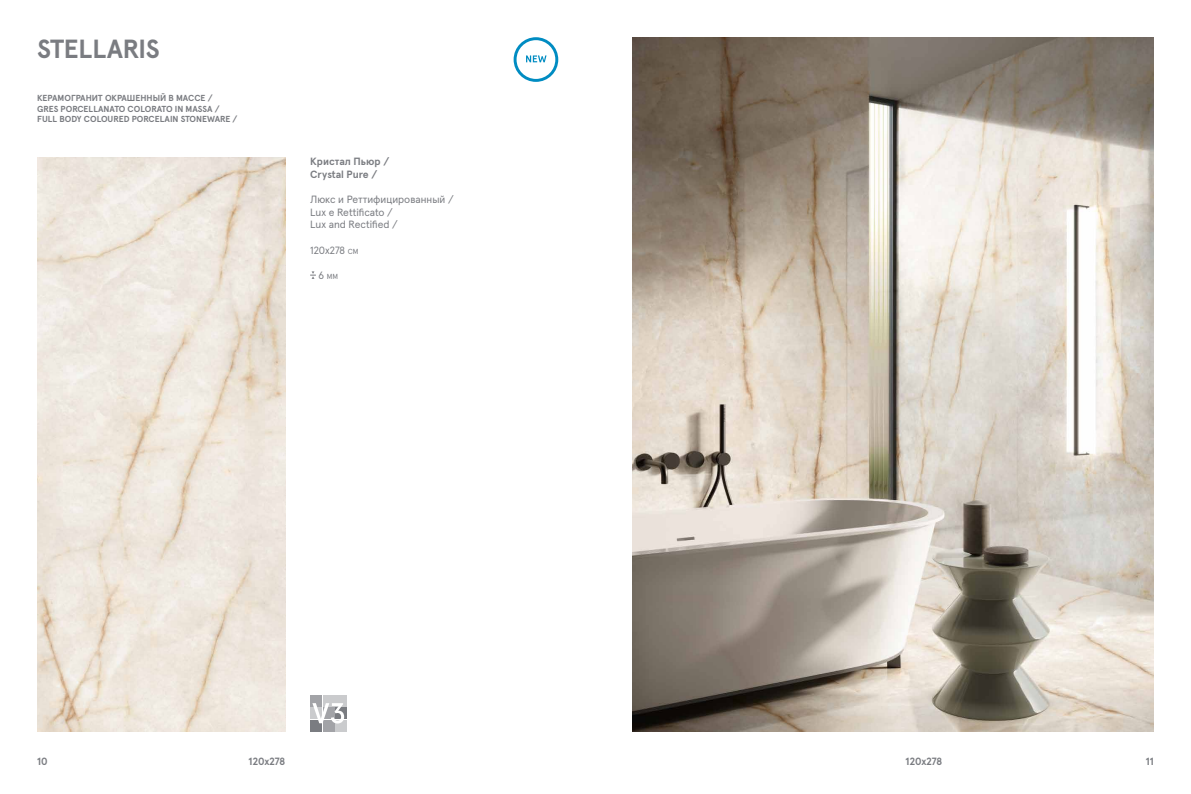
<style>
.page{position:relative;width:1191px;height:794px;background:#fff}
.page>*{position:absolute;margin:0;border:0;box-sizing:border-box;transform-origin:0 0}
.t1{font:700 26.25px "Apercu Pro";letter-spacing:-.015em;color:#7a7c81}
.t2{font:10.5px/12.6px "Apercu Pro";color:#7a7c81}
.t3{font:700 10.5px/12.6px "Apercu Pro";color:#7a7c81}
.t4{font:700 8.75px/10.5px "Apercu Pro";color:#7a7c81}
.t5{font:7.35px "Apercu Pro";color:#7a7c81}
.s1{font-size:7.35px}
.s2{font-size:10.5px}
</style>
<div class="page">
<svg style="left:310px;top:271px;width:6px;height:8px"></svg>
<img style="left:37px;top:157px;width:248px;height:575px">
<img style="left:632px;top:37px;width:521px;height:695px">
<svg style="left:513px;top:37px;width:45px;height:45px"></svg>
<div style="left:310px;top:694px;width:12px;height:12px;background:#a2a3a7"></div>
<div style="left:323px;top:694px;width:12px;height:12px;background:#cacbcd"></div>
<div style="left:335px;top:694px;width:12px;height:12px;background:#cacbcd"></div>
<div style="left:310px;top:707px;width:12px;height:12px;background:#cacbcd"></div>
<div style="left:335px;top:707px;width:12px;height:12px;background:#7a7c81"></div>
<div style="left:310px;top:720px;width:12px;height:12px;background:#7a7c81"></div>
<div style="left:323px;top:720px;width:12px;height:12px;background:#a2a3a7"></div>
<div style="left:335px;top:720px;width:12px;height:12px;background:#cacbcd"></div>
<svg style="left:312px;top:703px;width:32px;height:20px"></svg>
<h1 class="t1" style="left:37px;top:28px;width:124px">STELLARIS</h1>
<p class="t4" style="left:37px;top:92px;width:202px">КЕРАМОГРАНИТ ОКРАШЕННЫЙ В МАССЕ /<br>GRES PORCELLANATO COLORATO IN MASSA /<br>FULL BODY COLOURED PORCELAIN STONEWARE /</p>
<p class="t3" style="left:310px;top:155px;width:81px">Кристал Пьюр /<br>Crystal Pure /</p>
<p class="t2" style="left:310px;top:192px;width:145px">Люкс и Pеттифицированный /<br>Lux e Rettificato /<br>Lux and Rectified /</p>
<p class="t2" style="left:310px;top:243px;width:50px">120x278 <span class="s1">CM</span></p>
<p class="t5" style="left:318px;top:271px;width:21px"><span class="s2">6</span> MM</p>
<p class="t3" style="left:37px;top:754px;width:12px">10</p>
<p class="t3" style="left:249px;top:754px;width:38px">120x278</p>
<p class="t3" style="left:905px;top:754px;width:38px">120x278</p>
<p class="t3" style="left:1145px;top:754px;width:10px">11</p>
</div>
